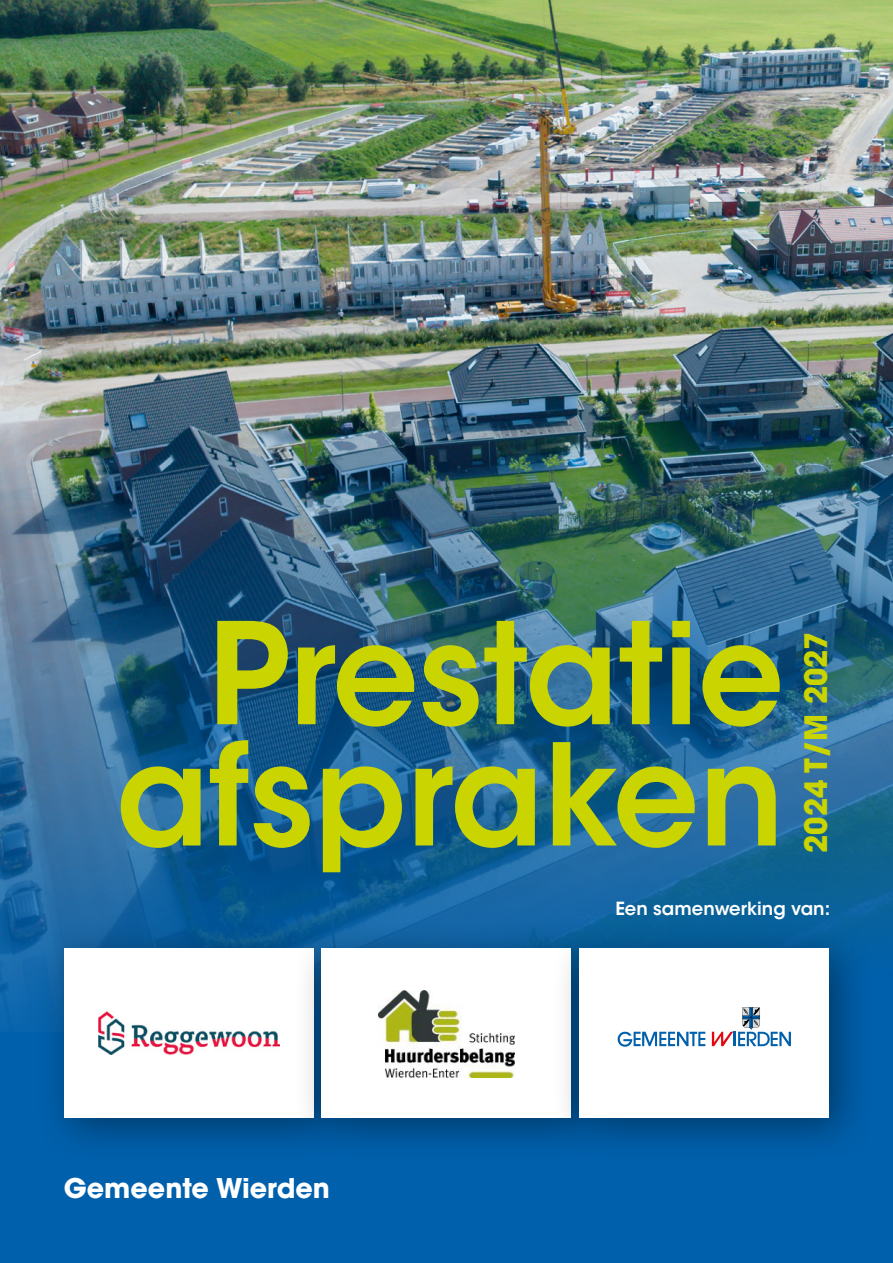
<style>
.page{position:relative;width:893px;height:1263px;background:#fff}
.page>*{position:absolute;margin:0;border:0;box-sizing:border-box;transform-origin:0 0}
.t1{font:600 139.65px/121.2px "ITC Avant Garde Std";color:#cad400;text-align:right;scale:.96 1}
.t2{font:700 30.75px "ITC Avant Garde Std";color:#cad400;scale:.96 1}
.t3{font:700 27px "ITC Avant Garde Std";color:#fff}
.t4{font:600 18px "ITC Avant Garde Std";color:#fff}
</style>
<div class="page">
<img style="left:0;top:0;width:893px;height:71px">
<img style="left:0;top:71px;width:893px;height:962px">
<div style="left:0;top:1033px;width:893px;height:230px;background:#0060ac"></div>
<div style="left:35px;top:919px;width:325px;height:245px;background:#000;opacity:.4"></div>
<div style="left:64px;top:948px;width:250px;height:169px;background:#fff"></div>
<img style="left:98px;top:1012px;width:181px;height:43px">
<div style="left:293px;top:919px;width:325px;height:245px;background:#000;opacity:.4"></div>
<div style="left:322px;top:948px;width:249px;height:169px;background:#fff"></div>
<img style="left:378px;top:991px;width:137px;height:87px">
<div style="left:550px;top:919px;width:326px;height:245px;background:#000;opacity:.4"></div>
<div style="left:579px;top:948px;width:250px;height:169px;background:#fff"></div>
<svg style="left:618px;top:1032px;width:87px;height:15px"></svg>
<svg style="left:712px;top:1007px;width:79px;height:39px"></svg>
<h1 class="t1" style="left:116px;top:613px;width:697px">Prestatie afspraken</h1>
<h2 class="t2" style="left:796px;top:853px;width:232px;rotate:-90deg">2024 T/M 2027</h2>
<h3 class="t3" style="left:64px;top:1170px;width:268px">Gemeente Wierden</h3>
<p class="t4" style="left:615px;top:897px;width:216px">Een samenwerking van:</p>
</div>
